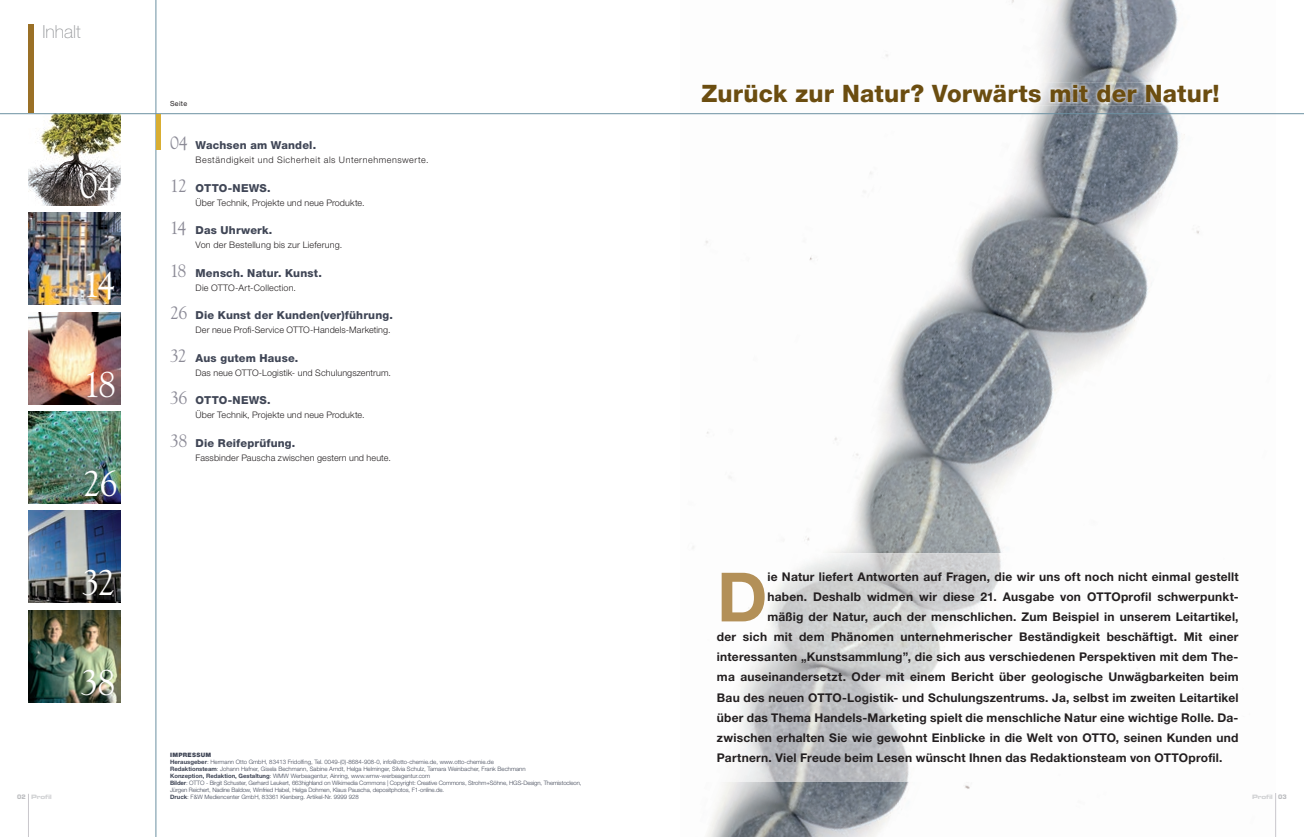
<style>
.page{position:relative;width:1304px;height:837px;background:#fff}
.page>*{position:absolute;margin:0;border:0;box-sizing:border-box;transform-origin:0 0}
.t1{font:700 68px "Helvetica Neue LT Std";color:#b39058}
.t2{font:36px "Goudy Std";letter-spacing:-.06em;color:#fff}
.t3{font:800 24px "Helvetica Neue LT Std";letter-spacing:.005em;color:#6b4d10}
.t4{font:100 18px "Helvetica Neue LT Std";letter-spacing:-.005em;color:#939598}
.t5{font:700 12px "Helvetica Neue LT Std";letter-spacing:.015em;color:#231f20}
.t6{font:800 11px "Helvetica Neue LT Std";letter-spacing:.015em;color:#404656}
.t7{font:300 9px "Helvetica Neue LT Std";letter-spacing:.01em;color:#231f20}
.t8{font:300 9px "Helvetica Neue LT Std";letter-spacing:.06em;color:#231f20}
.t9{font:7px "Helvetica Neue LT Std";letter-spacing:.05em;color:#231f20}
.t10{font:300 6px/7px "Helvetica Neue LT Std";color:#404656}
.t11{font:6px "Eurostile LT Std Bold Ex 2";letter-spacing:-.05em;color:#d1d2d4}
.s1{font-family:"Goudy Std";font-weight:400;font-size:18px;color:#8b8a96}
.s2{font-weight:900}
.s3{font-weight:700}
.s4{font-family:"Eurostile LT Std";font-weight:700;color:#bcbdc0}
</style>
<div class="page">
<div style="left:28px;top:24px;width:6px;height:90px;background:#9a7026"></div>
<img style="left:28px;top:114px;width:92px;height:91px">
<img style="left:680px;top:0;width:596px;height:836px">
<img style="left:1155px;top:553px;width:98px;height:228px">
<img style="left:1042px;top:553px;width:113px;height:228px">
<img style="left:1177px;top:590px;width:76px;height:191px">
<img style="left:967px;top:553px;width:75px;height:228px">
<img style="left:854px;top:553px;width:113px;height:228px">
<img style="left:1215px;top:686px;width:38px;height:95px">
<img style="left:703px;top:553px;width:151px;height:228px">
<img style="left:703px;top:553px;width:75px;height:127px">
<img style="left:1064px;top:776px;width:15px;height:5px">
<img style="left:703px;top:669px;width:25px;height:74px">
<img style="left:951px;top:769px;width:34px;height:12px">
<img style="left:876px;top:776px;width:15px;height:5px">
<img style="left:763px;top:769px;width:34px;height:12px">
<img style="left:1117px;top:82px;width:66px;height:23px">
<img style="left:1183px;top:82px;width:38px;height:23px">
<img style="left:1003px;top:82px;width:114px;height:23px">
<img style="left:927px;top:82px;width:76px;height:23px">
<img style="left:813px;top:82px;width:114px;height:23px">
<img style="left:737px;top:82px;width:76px;height:23px">
<img style="left:699px;top:82px;width:38px;height:23px">
<hr style="left:652px;top:113px;width:652px;height:1px;background:#6c91a2">
<img style="left:28px;top:212px;width:92px;height:92px">
<hr style="left:0;top:113px;width:652px;height:1px;background:#6c91a2">
<hr style="left:156px;top:0;width:1px;height:836px;background:#6c91a2">
<hr style="left:156px;top:114px;width:4px;height:35px;background:#d9ae32">
<img style="left:28px;top:312px;width:92px;height:92px">
<img style="left:28px;top:411px;width:92px;height:92px">
<img style="left:28px;top:510px;width:92px;height:92px">
<img style="left:28px;top:610px;width:92px;height:91px">
<hr style="left:28px;top:793px;width:1px;height:43px;background:#c9c7cc">
<hr style="left:1275px;top:792px;width:1px;height:44px;background:#c9c7cc">
<h3 class="t4" style="left:43px;top:22px;width:40px">Inhalt</h3>
<h2 class="t2" style="left:80px;top:163px;width:37px">04</h2>
<h2 class="t2" style="left:83px;top:262px;width:34px">14</h2>
<h2 class="t2" style="left:83px;top:362px;width:34px">18</h2>
<h2 class="t2" style="left:83px;top:461px;width:36px">26</h2>
<p class="t9" style="left:170px;top:100px;width:19px">Seite</p>
<p class="t6" style="left:170px;top:138px;width:148px"><span class="s1">04</span> Wachsen am Wandel.</p>
<p class="t8" style="left:196px;top:154px;width:235px">Beständigkeit und Sicherheit als Unternehmenswerte.</p>
<p class="t6" style="left:170px;top:181px;width:102px"><span class="s1">12</span> OTTO-NEWS.</p>
<p class="t7" style="left:196px;top:197px;width:171px">Über Technik, Projekte und neue Produkte.</p>
<p class="t6" style="left:170px;top:223px;width:104px"><span class="s1">14</span> Das Uhrwerk.</p>
<p class="t7" style="left:196px;top:239px;width:148px">Von der Bestellung bis zur Lieferung.</p>
<p class="t6" style="left:170px;top:266px;width:153px"><span class="s1">18</span> Mensch. Natur. Kunst.</p>
<p class="t7" style="left:196px;top:282px;width:102px">Die OTTO-Art-Collection.</p>
<p class="t6" style="left:170px;top:308px;width:224px"><span class="s1">26</span> Die Kunst der Kunden(ver)führung.</p>
<p class="t7" style="left:196px;top:324px;width:196px">Der neue Profi-Service OTTO-Handels-Marketing.</p>
<p class="t6" style="left:170px;top:351px;width:130px"><span class="s1">32</span> Aus gutem Hause.</p>
<p class="t7" style="left:196px;top:367px;width:197px">Das neue OTTO-Logistik- und Schulungszentrum.</p>
<p class="t6" style="left:170px;top:393px;width:102px"><span class="s1">36</span> OTTO-NEWS.</p>
<p class="t7" style="left:196px;top:409px;width:171px">Über Technik, Projekte und neue Produkte.</p>
<p class="t6" style="left:170px;top:436px;width:127px"><span class="s1">38</span> Die Reifeprüfung.</p>
<p class="t7" style="left:196px;top:452px;width:197px">Fassbinder Pauscha zwischen gestern und heute.</p>
<h3 class="t3" style="left:702px;top:79px;width:520px">Zurück zur Natur? Vorwärts mit der Natur!</h3>
<h2 class="t2" style="left:82px;top:560px;width:35px">32</h2>
<h1 class="t1" style="left:717px;top:555px;width:52px">D</h1>
<p class="t5" style="left:767px;top:569px;width:473px">ie Natur liefert Antworten auf Fragen, die wir uns oft noch nicht einmal gestellt</p>
<p class="t5" style="left:767px;top:589px;width:473px">haben. Deshalb widmen wir diese 21. Ausgabe von OTTOprofil schwerpunkt-</p>
<p class="t5" style="left:767px;top:609px;width:473px">mäßig der Natur, auch der menschlichen. Zum Beispiel in unserem Leitartikel,</p>
<p class="t5" style="left:717px;top:629px;width:523px">der sich mit dem Phänomen unternehmerischer Beständigkeit beschäftigt. Mit einer</p>
<p class="t5" style="left:717px;top:649px;width:523px">interessanten „Kunstsammlung”, die sich aus verschiedenen Perspektiven mit dem The-</p>
<p class="t5" style="left:717px;top:669px;width:523px">ma auseinandersetzt. Oder mit einem Bericht über geologische Unwägbarkeiten beim</p>
<p class="t5" style="left:717px;top:689px;width:523px">Bau des neuen OTTO-Logistik- und Schulungszentrums. Ja, selbst im zweiten Leitartikel</p>
<p class="t5" style="left:717px;top:709px;width:523px">über das Thema Handels-Marketing spielt die menschliche Natur eine wichtige Rolle. Da-</p>
<p class="t5" style="left:717px;top:729px;width:523px">zwischen erhalten Sie wie gewohnt Einblicke in die Welt von OTTO, seinen Kunden und</p>
<p class="t5" style="left:717px;top:749px;width:507px">Partnern. Viel Freude beim Lesen wünscht Ihnen das Redaktionsteam von OTTOprofil.</p>
<h2 class="t2" style="left:81px;top:659px;width:36px">38</h2>
<p class="t10" style="left:170px;top:750px;width:413px"><span class="s2">IMPRESSUM<br></span><span class="s3">Herausgeber</span>: Hermann Otto GmbH, 83413 Fridolfing, Tel. 0049-(0)-8684-908-0, info@otto-chemie.de, www.otto-chemie.de<br><span class="s3">Redaktionsteam</span>: Johann Hafner, Gisela Bechmann, Sabine Arndt, Helga Helminger, Silvia Schulz, Tamara Weinbacher, Frank Bechmann<br><span class="s3">Konzeption, Redaktion, Gestaltung</span>: WMW Werbeagentur, Ainring, www.wmw-werbeagentur.com<br><span class="s3">Bilder</span>: OTTO - Birgit Schuster, Gerhard Leukert, 663highland on Wikimedia Commons | Copyright: Creative Commons, Strohm+Söhne, HGS-Design, Themistocleon, Jürgen Reichert, Nadine Baldow, Winfried Habel, Helga Dohmen, Klaus Pauscha, depositphotos, F1-online.de.<br><span class="s3">Druck</span>: F&amp;W Mediencenter GmbH, 83361 Kienberg. Artikel-Nr. 9999 928</p>
<p class="t11" style="left:17px;top:792px;width:36px"><span class="s4">02</span> Profil</p>
<p class="t11" style="left:1252px;top:792px;width:36px">Profil <span class="s4">03</span></p>
</div>
